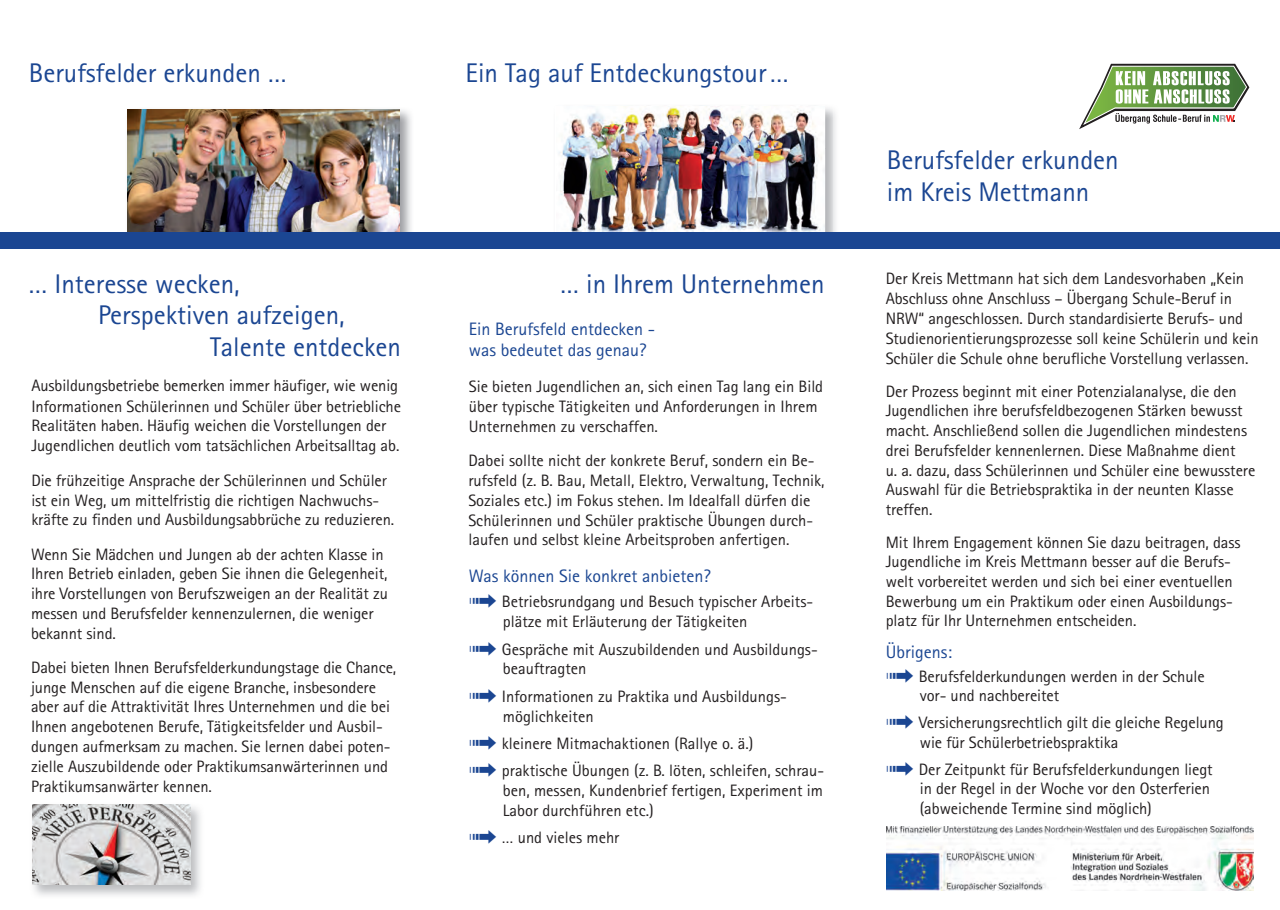
<style>
.page{position:relative;width:1280px;height:910px;background:#fff}
.page>*{position:absolute;margin:0;border:0;box-sizing:border-box;transform-origin:0 0}
.t1{font:27px/32.4px "Rotis Sans Serif";color:#1b4692}
.t2{font:18px/21px "Rotis Sans Serif";color:#1b4692}
.t3{font:16.5px/19.8px "Rotis Sans Serif";letter-spacing:-.005em;color:#231f20}
.t4{font:16.5px "Agfa Rotis Sans Serif";letter-spacing:-.005em;color:#231f20}
.s1{font-family:"Agfa Rotis Sans Serif"}
.s2{font-family:"Rotis Sans Serif"}
.s3{color:#1b4692}
</style>
<div class="page">
<img style="left:825px;top:105px;width:8px;height:127px">
<img style="left:557px;top:107px;width:214px;height:125px">
<img style="left:771px;top:107px;width:54px;height:125px">
<img style="left:127px;top:109px;width:284px;height:123px">
<img style="left:128px;top:110px;width:271px;height:122px">
<div style="left:0;top:232px;width:1280px;height:17px;background:#1b4692"></div>
<svg style="left:1079px;top:64px;width:170px;height:65px"></svg>
<img style="left:32px;top:804px;width:169px;height:92px">
<img style="left:32px;top:805px;width:158px;height:79px">
<img style="left:887px;top:827px;width:366px;height:63px">
<h1 class="t1" style="left:29px;top:60px;width:259px">Berufsfelder erkunden …</h1>
<h1 class="t1" style="left:466px;top:60px;width:325px">Ein Tag auf Entdeckungstour …</h1>
<h1 class="t1" style="left:28px;top:270px;width:213px">… Interesse wecken,</h1>
<h1 class="t1" style="left:98px;top:302px;width:248px">Perspektiven aufzeigen,</h1>
<h1 class="t1" style="left:210px;top:333px;width:192px">Talente entdecken</h1>
<p class="t3" style="left:31px;top:378px;width:371px">Ausbildungsbetriebe bemerken immer häufiger, wie wenig Informationen <span class="s1">Schülerinnen und Schüler</span> über betriebliche Realitäten haben. Häufig weichen die Vorstellungen der Jugendlichen deutlich vom tatsächlichen Arbeitsalltag ab.</p>
<p class="t4" style="left:31px;top:471px;width:357px">Die <span class="s2">frühzeitige Ansprache der</span> Schülerinnen und Schüler</p>
<p class="t3" style="left:31px;top:492px;width:364px;line-height:19px"><span class="s1">ist</span> ein Weg, um mittelfristig die richtigen Nachwuchs&shy;kräfte zu finden und Ausbildungsabbrüche zu reduzieren.</p>
<p class="t3" style="left:31px;top:546px;width:358px">Wenn Sie Mädchen und Jungen ab der achten Klasse in Ihren Betrieb einladen, geben Sie ihnen die Gelegenheit, ihre Vorstellungen von Berufszweigen an der Realität zu messen und Berufsfelder kennenzulernen, die weniger bekannt sind.</p>
<p class="t3" style="left:31px;top:659px;width:367px">Dabei bieten Ihnen Berufsfelderkundungstage die Chance, junge Menschen auf die eigene Branche, insbesondere aber auf die Attraktivität Ihres Unternehmen und die bei Ihnen angebotenen Berufe, Tätigkeitsfelder und Ausbil&shy;dungen aufmerksam zu machen. Sie lernen dabei poten&shy;zielle Auszubildende oder Praktikumsanwärterinnen <span class="s1">und</span></p>
<p class="t4" style="left:31px;top:777px;width:182px">Praktikumsanwärter <span class="s2">kennen.</span></p>
<h1 class="t1" style="left:560px;top:270px;width:266px">… in Ihrem Unternehmen</h1>
<p class="t2" style="left:469px;top:320px;width:188px">Ein Berufsfeld entdecken - was bedeutet das genau?</p>
<p class="t3" style="left:469px;top:378px;width:356px">Sie bieten Jugendlichen an, sich einen Tag lang ein Bild über typische Tätigkeiten und Anforderungen in Ihrem<br>Unternehmen zu verschaffen.</p>
<p class="t3" style="left:468px;top:452px;width:358px">Dabei sollte nicht der konkrete Beruf, sondern ein Be&shy;rufsfeld (z. B. Bau, Metall, Elektro, Verwaltung, Technik,<br>Soziales etc.) im Fokus stehen. Im Idealfall dürfen die</p>
<p class="t4" style="left:468px;top:510px;width:346px">Schülerinnen und Schüler <span class="s2">praktische Übungen durch</span>-</p>
<p class="t3" style="left:468px;top:531px;width:323px">laufen und selbst kleine Arbeitsproben anfertigen.</p>
<p class="t2" style="left:469px;top:567px;width:243px">Was können Sie konkret anbieten?</p>
<p class="t3" style="left:503px;top:594px;width:312px;text-indent:-34px"><span class="s3">➟</span> Betriebsrundgang und Besuch typischer Arbeits&shy;plätze mit Erläuterung der Tätigkeiten</p>
<p class="t3" style="left:503px;top:641px;width:316px;text-indent:-34px"><span class="s3">➟</span> Gespräche mit Auszubildenden und Ausbildungs&shy;beauftragten</p>
<p class="t3" style="left:503px;top:688px;width:286px;text-indent:-34px"><span class="s3">➟</span> Informationen zu Praktika und Ausbildungs&shy;möglichkeiten</p>
<p class="t3" style="left:469px;top:731px;width:357px;line-height:27.3px"><span class="s3">➟</span> kleinere Mitmachaktionen (Rallye o. ä.)<br><span class="s3">➟</span> praktische Übungen (z. B. löten, schleifen, schrau-</p>
<p class="t3" style="left:503px;top:782px;width:322px">ben, messen, Kundenbrief fertigen, Experiment im<br>Labor durchführen etc.)</p>
<p class="t3" style="left:469px;top:829px;width:152px"><span class="s3">➟</span> … und vieles mehr</p>
<h1 class="t1" style="left:887px;top:146px;width:233px">Berufsfelder erkunden im Kreis Mettmann</h1>
<p class="t3" style="left:886px;top:270px;width:374px">Der Kreis Mettmann hat sich dem Landesvorhaben „Kein Abschluss ohne Anschluss – Übergang Schule-Beruf in NRW“ angeschlossen. Durch standardisierte Berufs- und Studienorientierungsprozesse soll keine <span class="s1">Schülerin und kein Schüler die Schule</span> ohne berufliche Vorstellung verlassen.</p>
<p class="t3" style="left:886px;top:383px;width:371px">Der Prozess beginnt mit einer Potenzialanalyse, die den Jugendlichen ihre berufsfeldbezogenen Stärken bewusst macht. Anschließend sollen die Jugendlichen mindestens drei Berufsfelder kennenlernen. Diese Maßnahme dient<br>u. a. dazu, dass <span class="s1">Schülerinnen und Schüler</span> eine bewusstere Auswahl für die Betriebspraktika in der neunten Klasse treffen.</p>
<p class="t3" style="left:886px;top:534px;width:356px">Mit Ihrem Engagement können Sie dazu beitragen, dass Jugendliche im Kreis Mettmann besser auf die Berufs&shy;welt vorbereitet werden und sich bei einer eventuellen Bewerbung um ein Praktikum oder einen Ausbildungs&shy;platz für Ihr Unternehmen entscheiden.</p>
<p class="t2" style="left:886px;top:643px;width:68px">Übrigens:</p>
<p class="t3" style="left:920px;top:668px;width:286px;text-indent:-34px"><span class="s3">➟</span> Berufsfelderkundungen werden in der Schule vor- und nachbereitet</p>
<p class="t3" style="left:920px;top:715px;width:306px;text-indent:-34px"><span class="s3">➟</span> Versicherungsrechtlich gilt die gleiche Regelung wie für Schülerbetriebspraktika</p>
<p class="t3" style="left:920px;top:761px;width:294px;text-indent:-34px"><span class="s3">➟</span> Der Zeitpunkt für Berufsfelderkundungen liegt in der Regel in der Woche vor den Osterferien (abweichende Termine sind möglich)</p>
</div>
